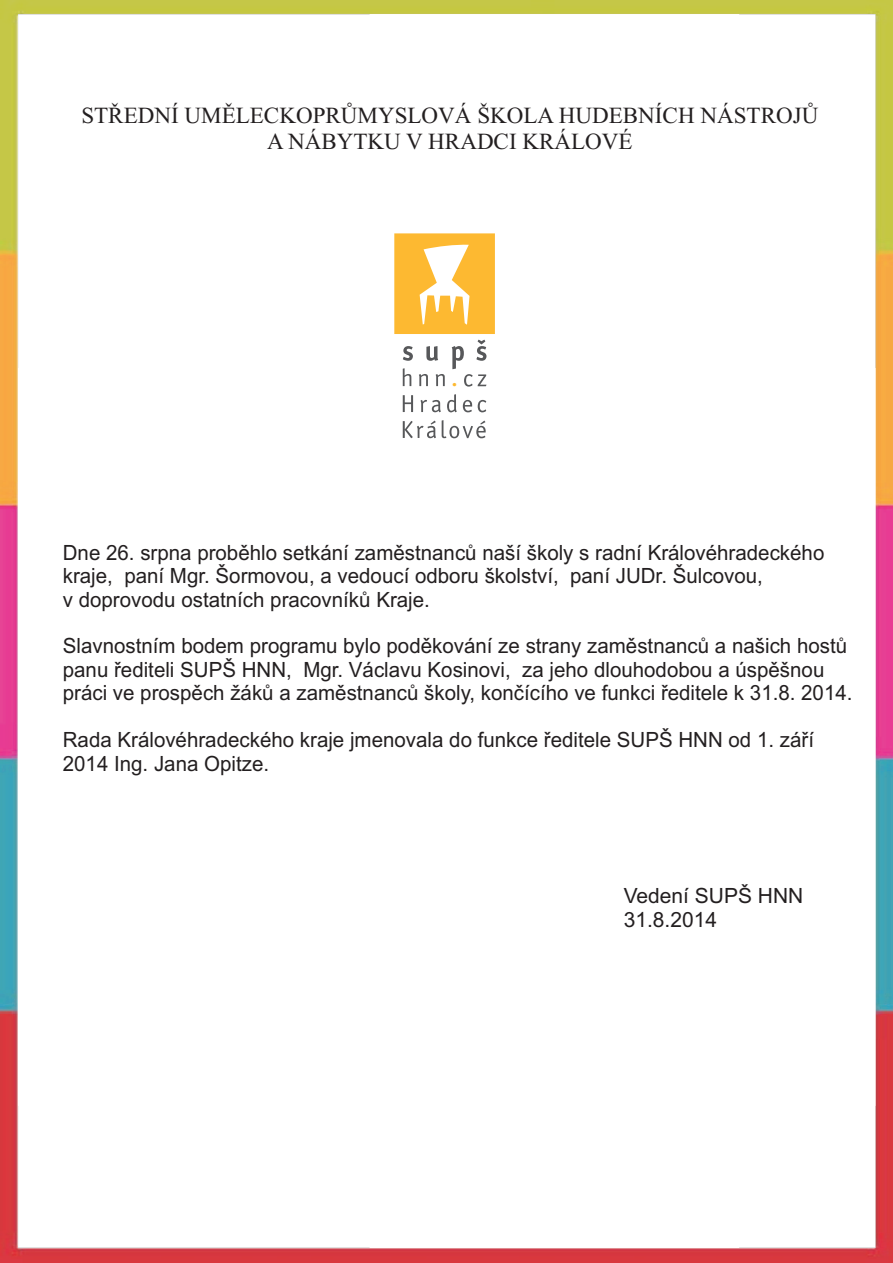
<style>
.page{position:relative;width:893px;height:1263px;background:#fff}
.page>*{position:absolute;margin:0;border:0;box-sizing:border-box;transform-origin:0 0}
.t1{font:23.1px/25.5px "Times New Roman";color:#231f20;text-align:center}
.t2{font:700 22.05px "Adobe Caslon Pro";color:#fdb931}
.t3{font:21px/23.4px "Arial";color:#231f20}
</style>
<div class="page">
<img style="left:0;top:0;width:893px;height:1263px">
<svg style="left:403px;top:394px;width:83px;height:44px"></svg>
<svg style="left:394px;top:233px;width:101px;height:101px"></svg>
<svg style="left:403px;top:340px;width:83px;height:47px"></svg>
<p class="t1" style="left:81px;top:105px;width:738px">STØEDNÍ UMÌLECKOPRÙMYSLOVÁ ŠKOLA HUDEBNÍCH NÁSTROJÙ<br>A NÁBYTKU V HRADCI KRÁLOVÉ</p>
<p class="t2" style="left:452px;top:370px;width:8px">.</p>
<p class="t3" style="left:63px;top:542px;width:763px">Dne 26. srpna probìhlo setkání zamìstnancù naší školy s radní Královéhradeckého kraje, paní Mgr. Šormovou, a vedoucí odboru školství, paní JUDr. Šulcovou,<br>v doprovodu ostatních pracovníkù Kraje.</p>
<p class="t3" style="left:63px;top:636px;width:791px">Slavnostním bodem programu bylo podìkování ze strany zamìstnancù a našich hostù panu øediteli SUPŠ HNN, Mgr. Václavu Kosinovi, za jeho dlouhodobou a úspìšnou práci ve prospìch žákù a zamìstnancù školy, konèícího ve funkci øeditele k 31.8. 2014.</p>
<p class="t3" style="left:63px;top:730px;width:753px">Rada Královéhradeckého kraje jmenovala do funkce øeditele SUPŠ HNN od 1. záøí<br>2014 Ing. Jana Opitze.</p>
<p class="t3" style="left:624px;top:886px;width:181px">Vedení SUPŠ HNN<br>31.8.2014</p>
</div>
